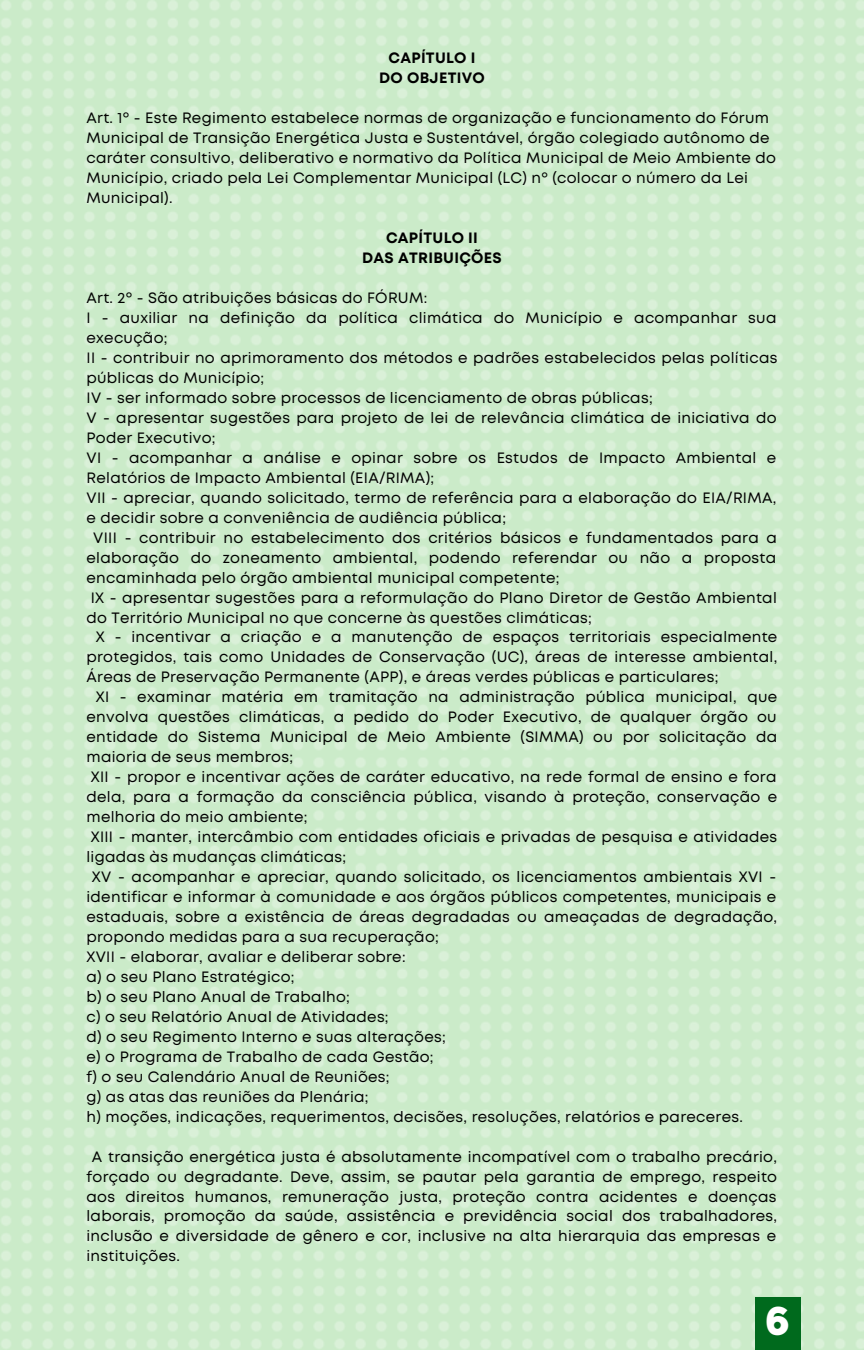
<style>
.page{position:relative;width:864px;height:1350px;background:#fff}
.page>*{position:absolute;margin:0;border:0;box-sizing:border-box;transform-origin:0 0}
.t1{font:800 40.5px "Raleway";color:#fff}
.t2{font:15.08px/20px "Mont";letter-spacing:.02em;color:#000}
.t3{font:700 15.08px "Mont";letter-spacing:.02em;color:#000}
</style>
<div class="page">
<img style="left:0;top:0;width:864px;height:1350px">
<div style="left:755px;top:1297px;width:45px;height:53px;background:#006a1d"></div>
<p class="t3" style="left:389px;top:53px;width:88px">CAPÍTULO I</p>
<p class="t3" style="left:379px;top:73px;width:107px">DO OBJETIVO</p>
<p class="t2" style="left:87px;top:109px;width:691px">Art. 1º - Este Regimento estabelece normas de organização e funcionamento do Fórum Municipal de Transição Energética Justa e Sustentável, órgão colegiado autônomo de caráter consultivo, deliberativo e normativo da Política Municipal de Meio Ambiente do Município, criado pela Lei Complementar Municipal (LC) nº (colocar o número da Lei Municipal).</p>
<p class="t3" style="left:386px;top:232px;width:93px">CAPÍTULO II</p>
<p class="t3" style="left:362px;top:252px;width:141px">DAS ATRIBUIÇÕES</p>
<p class="t2" style="left:87px;top:289px;width:342px">Art. 2º - São atribuições básicas do FÓRUM:</p>
<p class="t2" style="left:87px;top:309px;width:691px">I - auxiliar na definição da política climática do Município e acompanhar sua execução;</p>
<p class="t2" style="left:87px;top:349px;width:692px">II - contribuir no aprimoramento dos métodos e padrões estabelecidos pelas políticas públicas do Município;</p>
<p class="t2" style="left:87px;top:389px;width:568px">IV - ser informado sobre processos de licenciamento de obras públicas;</p>
<p class="t2" style="left:87px;top:409px;width:692px">V - apresentar sugestões para projeto de lei de relevância climática de iniciativa do<br>Poder Executivo;</p>
<p class="t2" style="left:87px;top:449px;width:691px">VI - acompanhar a análise e opinar sobre os Estudos de Impacto Ambiental e<br>Relatórios de Impacto Ambiental (EIA/RIMA);</p>
<p class="t2" style="left:87px;top:489px;width:691px">VII - apreciar, quando solicitado, termo de referência para a elaboração do EIA/RIMA, e decidir sobre a conveniência de audiência pública;</p>
<p class="t2" style="left:87px;top:529px;width:692px;text-align:justify;text-indent:7px">VIII - contribuir no estabelecimento dos critérios básicos e fundamentados para a elaboração do zoneamento ambiental, podendo referendar ou não a proposta encaminhada pelo órgão ambiental municipal competente;</p>
<p class="t2" style="left:87px;top:588px;width:692px">IX - apresentar sugestões para a reformulação do Plano Diretor de Gestão Ambiental do Território Municipal no que concerne às questões climáticas;</p>
<p class="t2" style="left:87px;top:628px;width:692px;text-align:justify;text-indent:9px">X - incentivar a criação e a manutenção de espaços territoriais especialmente protegidos, tais como Unidades de Conservação (UC), áreas de interesse ambiental, Áreas de Preservação Permanente (APP), e áreas verdes públicas e particulares;</p>
<p class="t2" style="left:87px;top:688px;width:692px;text-align:justify;text-indent:9px">XI - examinar matéria em tramitação na administração pública municipal, que envolva questões climáticas, a pedido do Poder Executivo, de qualquer órgão ou entidade do Sistema Municipal de Meio Ambiente (SIMMA) ou por solicitação da maioria de seus membros;</p>
<p class="t2" style="left:87px;top:768px;width:692px;text-align:justify">XII - propor e incentivar ações de caráter educativo, na rede formal de ensino e fora dela, para a formação da consciência pública, visando à proteção, conservação e melhoria do meio ambiente;</p>
<p class="t2" style="left:87px;top:828px;width:692px">XIII - manter, intercâmbio com entidades oficiais e privadas de pesquisa e atividades ligadas às mudanças climáticas;</p>
<p class="t2" style="left:87px;top:868px;width:692px;text-align:justify;text-indent:5px">XV - acompanhar e apreciar, quando solicitado, os licenciamentos ambientais XVI - identificar e informar à comunidade e aos órgãos públicos competentes, municipais e estaduais, sobre a existência de áreas degradadas ou ameaçadas de degradação, propondo medidas para a sua recuperação;</p>
<p class="t2" style="left:87px;top:948px;width:321px">XVII - elaborar, avaliar e deliberar sobre:</p>
<p class="t2" style="left:87px;top:968px;width:210px">a) o seu Plano Estratégico;</p>
<p class="t2" style="left:87px;top:988px;width:265px">b) o seu Plano Anual de Trabalho;</p>
<p class="t2" style="left:87px;top:1008px;width:304px">c) o seu Relatório Anual de Atividades;</p>
<p class="t2" style="left:87px;top:1028px;width:361px">d) o seu Regimento Interno e suas alterações;</p>
<p class="t2" style="left:87px;top:1048px;width:349px">e) o Programa de Trabalho de cada Gestão;</p>
<p class="t2" style="left:87px;top:1068px;width:305px">f) o seu Calendário Anual de Reuniões;</p>
<p class="t2" style="left:87px;top:1088px;width:284px">g) as atas das reuniões da Plenária;</p>
<p class="t2" style="left:87px;top:1108px;width:658px">h) moções, indicações, requerimentos, decisões, resoluções, relatórios e pareceres.</p>
<p class="t2" style="left:87px;top:1147px;width:692px;text-align:justify;text-indent:5px">A transição energética justa é absolutamente incompatível com o trabalho precário, forçado ou degradante. Deve, assim, se pautar pela garantia de emprego, respeito aos direitos humanos, remuneração justa, proteção contra acidentes e doenças laborais, promoção da saúde, assistência e previdência social dos trabalhadores, inclusão e diversidade de gênero e cor, inclusive na alta hierarquia das empresas e instituições.</p>
<p class="t1" style="left:765px;top:1297px;width:26px">6</p>
</div>
